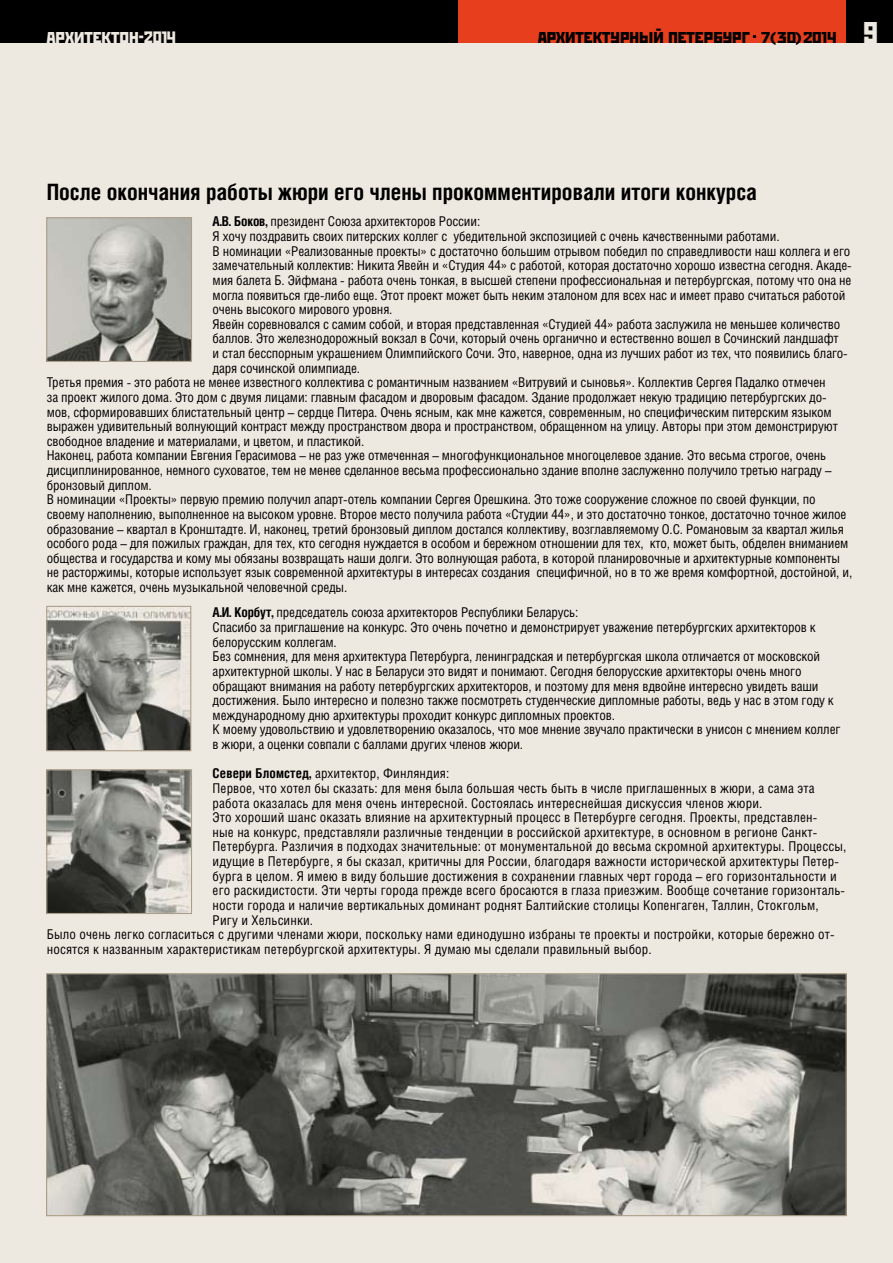
<style>
.page{position:relative;width:893px;height:1263px;background:#eee9e0}
.page>*{position:absolute;margin:0;border:0;box-sizing:border-box;transform-origin:0 0}
.t1{font:700 22.5px "Helios Cond";color:#000}
.t2{font:19.95px "Stenberg C";color:#000}
.t3{font:19.95px "Stenberg C";color:#eee9e0}
.t4{font:13.5px/14.5px "Helios Cond";letter-spacing:-.01em;color:#000}
.t5{font:13.5px "Helios Cond";letter-spacing:.01em;color:#000}
.s1{font-size:16.5px}
.s2{font-size:15.75px}
.s3{font-size:30px;color:#eee9e0}
.s4{font-weight:700}
</style>
<div class="page">
<div style="left:457px;top:0;width:389px;height:43px;background:#e73f1e"></div>
<div style="left:0;top:0;width:457px;height:43px;background:#000"></div>
<div style="left:846px;top:0;width:47px;height:43px;background:#000"></div>
<img style="left:48px;top:975px;width:797px;height:239px">
<div style="left:46px;top:973px;width:801px;height:243px;border:1px solid #ab9f89"></div>
<img style="left:48px;top:219px;width:142px;height:141px">
<div style="left:46px;top:217px;width:146px;height:145px;border:1px solid #ab9f89"></div>
<img style="left:48px;top:608px;width:141px;height:141px">
<div style="left:46px;top:606px;width:145px;height:145px;border:1px solid #ab9f89"></div>
<img style="left:48px;top:771px;width:142px;height:141px">
<div style="left:46px;top:769px;width:146px;height:145px;border:1px solid #ab9f89"></div>
<h2 class="t3" style="left:47px;top:25px;width:131px">архитектон-<span class="s1">2014</span></h2>
<h2 class="t2" style="left:538px;top:25px;width:342px">архитектурный петербург . <span class="s2">7(30)2014</span> <span class="s3">9</span></h2>
<h1 class="t1" style="left:47px;top:179px;width:712px">После окончания работы жюри его члены прокомментировали итоги конкурса</h1>
<p class="t4" style="left:213px;top:214px;width:269px"><span class="s4">А.В. Боков,</span> президент Союза архитекторов России:</p>
<p class="t4" style="left:213px;top:229px;width:569px">Я хочу поздравить своих питерских коллег с убедительной экспозицией с очень качественными работами.</p>
<p class="t4" style="left:213px;top:243px;width:639px">В номинации «Реализованные проекты» с достаточно большим отрывом победил по справедливости наш коллега и его</p>
<p class="t4" style="left:213px;top:258px;width:641px">замечательный коллектив: Никита Явейн и «Студия 44» с работой, которая достаточно хорошо известна сегодня. Акаде-</p>
<p class="t4" style="left:213px;top:273px;width:640px">мия балета Б. Эйфмана - работа очень тонкая, в высшей степени профессиональная и петербургская, потому что она не</p>
<p class="t4" style="left:213px;top:287px;width:634px">могла появиться где-либо еще. Этот проект может быть неким эталоном для всех нас и имеет право считаться работой</p>
<p class="t4" style="left:213px;top:302px;width:181px">очень высокого мирового уровня.</p>
<p class="t4" style="left:213px;top:316px;width:629px">Явейн соревновался с самим собой, и вторая представленная «Студией 44» работа заслужила не меньшее количество</p>
<p class="t4" style="left:213px;top:331px;width:628px">баллов. Это железнодорожный вокзал в Сочи, который очень органично и естественно вошел в Сочинский ландшафт</p>
<p class="t4" style="left:213px;top:346px;width:637px">и стал бесспорным украшением Олимпийского Сочи. Это, наверное, одна из лучших работ из тех, что появились благо-</p>
<p class="t4" style="left:213px;top:360px;width:149px">даря сочинской олимпиаде.</p>
<p class="t4" style="left:47px;top:375px;width:780px">Третья премия - это работа не менее известного коллектива с романтичным названием «Витрувий и сыновья». Коллектив Сергея Падалко отмечен</p>
<p class="t4" style="left:47px;top:390px;width:781px">за проект жилого дома. Это дом с двумя лицами: главным фасадом и дворовым фасадом. Здание продолжает некую традицию петербургских до-</p>
<p class="t4" style="left:47px;top:404px;width:786px">мов, сформировавших блистательный центр – сердце Питера. Очень ясным, как мне кажется, современным, но специфическим питерским языком</p>
<p class="t4" style="left:47px;top:419px;width:793px">выражен удивительный волнующий контраст между пространством двора и пространством, обращенном на улицу. Авторы при этом демонстрируют</p>
<p class="t4" style="left:47px;top:433px;width:319px">свободное владение и материалами, и цветом, и пластикой.</p>
<p class="t4" style="left:47px;top:448px;width:781px">Наконец, работа компании Евгения Герасимова – не раз уже отмеченная – многофункциональное многоцелевое здание. Это весьма строгое, очень</p>
<p class="t4" style="left:47px;top:463px;width:786px">дисциплинированное, немного суховатое, тем не менее сделанное весьма профессионально здание вполне заслуженно получило третью награду –</p>
<p class="t4" style="left:47px;top:477px;width:106px">бронзовый диплом.</p>
<p class="t4" style="left:47px;top:492px;width:770px">В номинации «Проекты» первую премию получил апарт-отель компании Сергея Орешкина. Это тоже сооружение сложное по своей функции, по</p>
<p class="t4" style="left:47px;top:507px;width:801px">своему наполнению, выполненное на высоком уровне. Второе место получила работа «Студии 44», и это достаточно тонкое, достаточно точное жилое</p>
<p class="t4" style="left:47px;top:521px;width:799px">образование – квартал в Кронштадте. И, наконец, третий бронзовый диплом достался коллективу, возглавляемому О.С. Романовым за квартал жилья</p>
<p class="t4" style="left:47px;top:536px;width:803px">особого рода – для пожилых граждан, для тех, кто сегодня нуждается в особом и бережном отношении для тех, кто, может быть, обделен вниманием</p>
<p class="t4" style="left:47px;top:550px;width:795px">общества и государства и кому мы обязаны возвращать наши долги. Это волнующая работа, в которой планировочные и архитектурные компоненты</p>
<p class="t4" style="left:47px;top:565px;width:807px">не расторжимы, которые использует язык современной архитектуры в интересах создания специфичной, но в то же время комфортной, достойной, и,</p>
<p class="t4" style="left:47px;top:580px;width:302px">как мне кажется, очень музыкальной человечной среды.</p>
<p class="t4" style="left:213px;top:605px;width:629px"><span class="s4">А.И. Корбут,</span> председатель союза архитекторов Республики Беларусь:<br>Спасибо за приглашение на конкурс. Это очень почетно и демонстрирует уважение петербургских архитекторов к белорусским коллегам.<br>Без сомнения, для меня архитектура Петербурга, ленинградская и петербургская школа отличается от московской архитектурной школы. У нас в Беларуси это видят и понимают. Сегодня белорусские архитекторы очень много обращают внимания на работу петербургских архитекторов, и поэтому для меня вдвойне интересно увидеть ваши достижения. Было интересно и полезно также посмотреть студенческие дипломные работы, ведь у нас в этом году к международному дню архитектуры проходит конкурс дипломных проектов.<br>К моему удовольствию и удовлетворению оказалось, что мое мнение звучало практически в унисон с мнением коллег в жюри, а оценки совпали с баллами других членов жюри.</p>
<p class="t5" style="left:213px;top:765px;width:238px"><span class="s4">Севери Бломстед,</span> архитектор, Финляндия:</p>
<p class="t5" style="left:213px;top:780px;width:604px">Первое, что хотел бы сказать: для меня была большая честь быть в числе приглашенных в жюри, а сама эта</p>
<p class="t5" style="left:213px;top:795px;width:551px">работа оказалась для меня очень интересной. Состоялась интереснейшая дискуссия членов жюри.</p>
<p class="t5" style="left:213px;top:809px;width:606px">Это хороший шанс оказать влияние на архитектурный процесс в Петербурге сегодня. Проекты, представлен-</p>
<p class="t5" style="left:213px;top:824px;width:606px">ные на конкурс, представляли различные тенденции в российской архитектуре, в основном в регионе Санкт-</p>
<p class="t5" style="left:213px;top:838px;width:635px">Петербурга. Различия в подходах значительные: от монументальной до весьма скромной архитектуры. Процессы,</p>
<p class="t5" style="left:213px;top:853px;width:628px">идущие в Петербурге, я бы сказал, критичны для России, благодаря важности исторической архитектуры Петер-</p>
<p class="t5" style="left:213px;top:868px;width:626px">бурга в целом. Я имею в виду большие достижения в сохранении главных черт города – его горизонтальности и</p>
<p class="t5" style="left:213px;top:882px;width:634px">его раскидистости. Эти черты города прежде всего бросаются в глаза приезжим. Вообще сочетание горизонталь-</p>
<p class="t5" style="left:213px;top:897px;width:608px">ности города и наличие вертикальных доминант роднят Балтийские столицы Копенгаген, Таллин, Стокгольм,</p>
<p class="t5" style="left:213px;top:912px;width:102px">Ригу и Хельсинки.</p>
<p class="t5" style="left:47px;top:926px;width:789px">Было очень легко согласиться с другими членами жюри, поскольку нами единодушно избраны те проекты и постройки, которые бережно от-</p>
<p class="t5" style="left:47px;top:941px;width:607px">носятся к названным характеристикам петербургской архитектуры. Я думаю мы сделали правильный выбор.</p>
</div>
